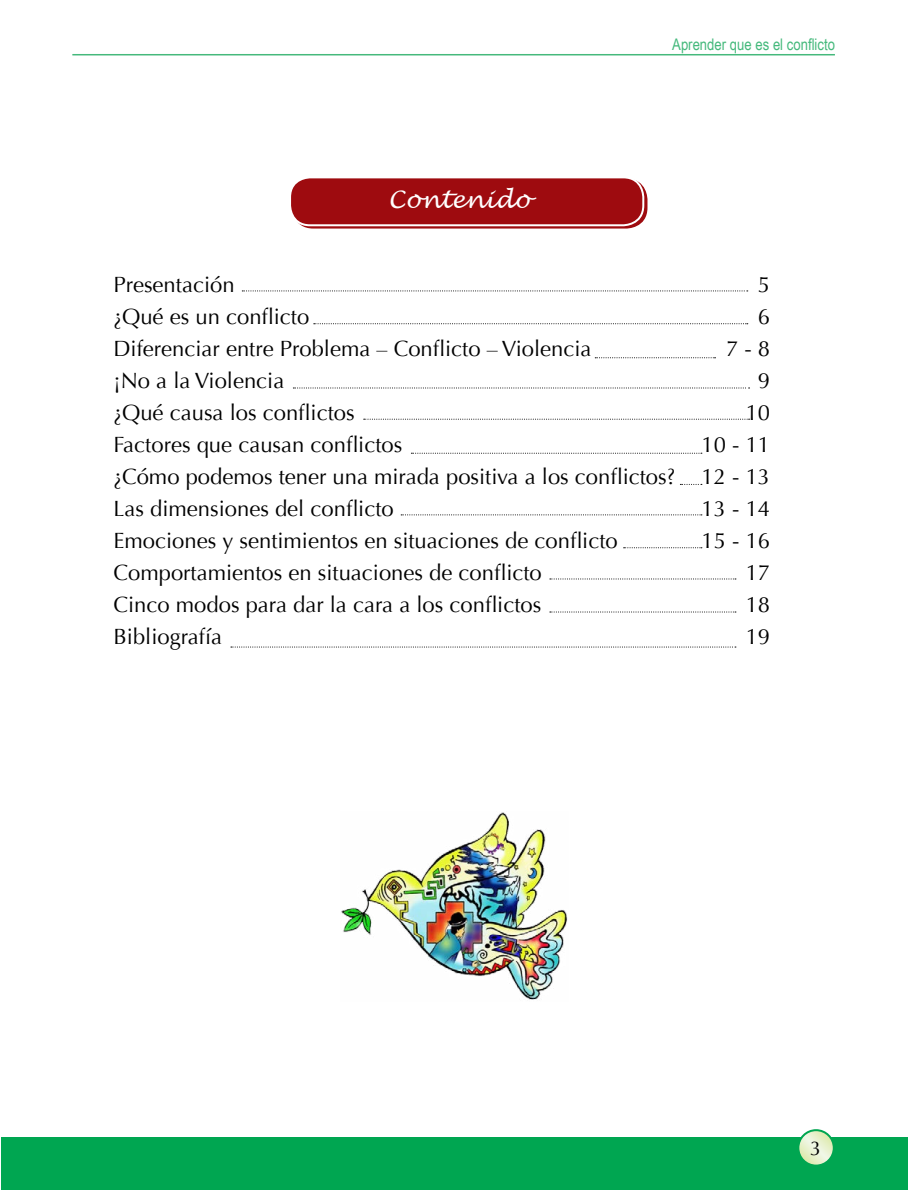
<style>
.page{position:relative;width:908px;height:1191px;background:#fff}
.page>*{position:absolute;margin:0;border:0;box-sizing:border-box;transform-origin:0 0}
.t1{font:italic 24px "Lucida Handwriting";color:#fff}
.t2{font:22px/32px "Optima";color:#000;text-align:justify}
.t3{font:20px "Optima";color:#000}
.t4{font:16px "Arial Narrow";color:#45b97c}
</style>
<div class="page">
<div style="left:0;top:1137px;width:907px;height:53px;background:#00a651"></div>
<hr style="left:72px;top:54px;width:762px;height:1px;background:#45b97c">
<svg style="left:798px;top:1130px;width:35px;height:35px"></svg>
<div style="left:797px;top:1129px;width:37px;height:37px;border:2px solid #00a651;border-radius:50%"></div>
<div style="left:292px;top:179px;width:355px;height:49px;border:2px solid #9e0b0f;border-radius:20px"></div>
<div style="left:290px;top:177px;width:353px;height:48px;background:#9e0b0f;border-radius:20px"></div>
<div style="left:289px;top:176px;width:355px;height:50px;border:2px solid #fff;border-radius:20px"></div>
<img style="left:341px;top:812px;width:227px;height:188px">
<svg style="left:242px;top:290px;width:505px;height:1px"></svg>
<svg style="left:313px;top:323px;width:434px;height:1px"></svg>
<svg style="left:595px;top:357px;width:120px;height:1px"></svg>
<svg style="left:293px;top:387px;width:456px;height:1px"></svg>
<svg style="left:363px;top:419px;width:386px;height:1px"></svg>
<svg style="left:411px;top:453px;width:290px;height:1px"></svg>
<svg style="left:401px;top:514px;width:300px;height:1px"></svg>
<svg style="left:680px;top:484px;width:21px;height:1px"></svg>
<svg style="left:623px;top:547px;width:78px;height:1px"></svg>
<svg style="left:549px;top:578px;width:186px;height:1px"></svg>
<svg style="left:549px;top:611px;width:186px;height:1px"></svg>
<svg style="left:231px;top:646px;width:504px;height:1px"></svg>
<p class="t1" style="left:388px;top:185px;width:144px">Contenido</p>
<p class="t4" style="left:672px;top:33px;width:164px">Aprender que es el conflicto</p>
<p class="t2" style="left:113px;top:269px;width:123px">Presentación</p>
<p class="t2" style="left:757px;top:269px;width:14px">5</p>
<p class="t2" style="left:113px;top:301px;width:197px">¿Qué es un conflicto</p>
<p class="t2" style="left:757px;top:301px;width:14px">6</p>
<p class="t2" style="left:113px;top:333px;width:479px">Diferenciar entre Problema – Conflicto – Violencia</p>
<p class="t2" style="left:725px;top:333px;width:46px">7 - 8</p>
<p class="t2" style="left:113px;top:365px;width:172px">¡No a la Violencia</p>
<p class="t2" style="left:757px;top:365px;width:14px">9</p>
<p class="t2" style="left:113px;top:397px;width:242px">¿Qué causa los conflictos</p>
<p class="t2" style="left:745px;top:397px;width:26px">10</p>
<p class="t2" style="left:113px;top:429px;width:290px">Factores que causan conflictos</p>
<p class="t2" style="left:113px;top:429px;width:657px;text-indent:588px">10 - 11 ¿Cómo podemos tener una mirada positiva a los conflictos? 12 - 13<br>Las dimensiones del conflicto</p>
<p class="t2" style="left:701px;top:493px;width:70px">13 - 14</p>
<p class="t2" style="left:113px;top:525px;width:505px">Emociones y sentimientos en situaciones de conflicto</p>
<p class="t2" style="left:701px;top:525px;width:70px">15 - 16</p>
<p class="t2" style="left:113px;top:557px;width:429px">Comportamientos en situaciones de conflicto</p>
<p class="t2" style="left:745px;top:557px;width:26px">17</p>
<p class="t2" style="left:113px;top:589px;width:429px">Cinco modos para dar la cara a los conflictos</p>
<p class="t2" style="left:745px;top:589px;width:26px">18</p>
<p class="t2" style="left:113px;top:621px;width:110px">Bibliografía</p>
<p class="t2" style="left:745px;top:621px;width:26px">19</p>
<p class="t3" style="left:809px;top:1136px;width:13px">3</p>
</div>
